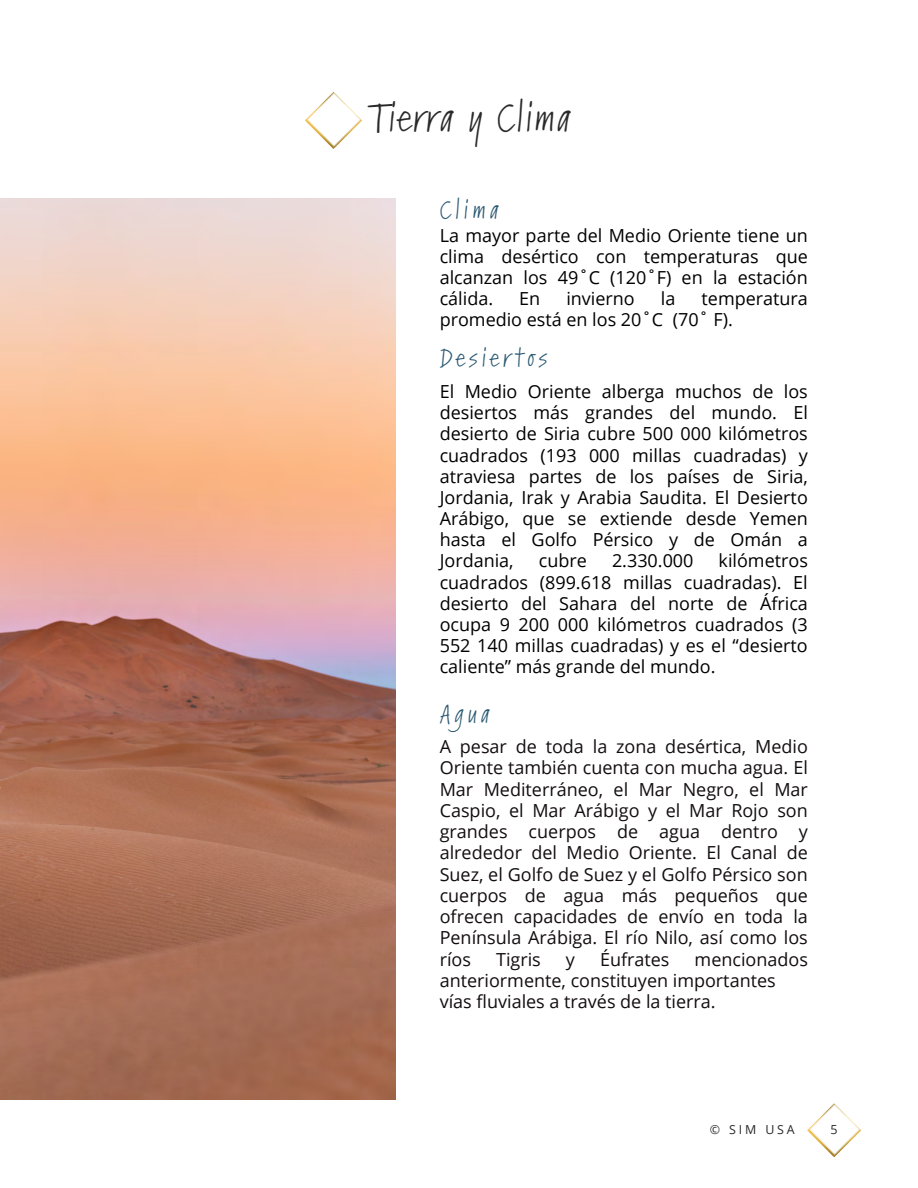
<style>
.page{position:relative;width:918px;height:1188px;background:#fff}
.page>*{position:absolute;margin:0;border:0;box-sizing:border-box;transform-origin:0 0}
.t1{font:37.35px "Kremlin Pro";letter-spacing:.08em;color:#2a2a2a}
.t2{font:24px "Kremlin Pro";letter-spacing:.2em;color:#295872}
.t3{font:18px/21.1px "Open Sans";color:#000;text-align:justify}
.t4{font:18px/21.3px "Open Sans";color:#130d0f;text-align:justify}
.t5{font:12.45px "Open Sans";letter-spacing:.23em;color:#2a2a2a}
</style>
<div class="page">
<img style="left:0;top:198px;width:396px;height:901px">
<img style="left:807px;top:1103px;width:54px;height:54px">
<img style="left:305px;top:92px;width:57px;height:57px">
<p class="t1" style="left:371px;top:91px;width:200px">Tierra y Clima</p>
<p class="t2" style="left:440px;top:193px;width:60px">Clima</p>
<p class="t3" style="left:440px;top:224px;width:370px">La mayor parte del Medio Oriente tiene un clima desértico con temperaturas que alcanzan los 49˚C (120˚F) en la estación cálida.</p>
<p class="t3" style="left:519px;top:287px;width:23px">En</p>
<p class="t3" style="left:566px;top:287px;width:70px">invierno</p>
<p class="t3" style="left:661px;top:287px;width:16px">la</p>
<p class="t3" style="left:440px;top:287px;width:370px;text-indent:262px">temperatura promedio está en los 20˚C (70˚ F).</p>
<p class="t2" style="left:440px;top:341px;width:108px">Desiertos</p>
<p class="t3" style="left:440px;top:381px;width:370px">El Medio Oriente alberga muchos de los desiertos más grandes del mundo. El desierto de Siria cubre 500 000 kilómetros cuadrados (193 000 millas cuadradas) y atraviesa partes de los países de Siria, Jordania, Irak y Arabia Saudita. El Desierto Arábigo, que se extiende desde Yemen hasta el Golfo Pérsico y de Omán a Jordania,</p>
<p class="t3" style="left:440px;top:550px;width:370px;text-indent:279px">kilómetros cuadrados (899.618 millas cuadradas). El desierto del Sahara del norte de África ocupa 9 200 000 kilómetros cuadrados (3<br>552 140 millas cuadradas) y es el “desierto caliente” más grande del mundo.</p>
<p class="t3" style="left:539px;top:550px;width:50px">cubre</p>
<p class="t3" style="left:612px;top:550px;width:83px">2.330.000</p>
<p class="t2" style="left:440px;top:696px;width:51px">Agua</p>
<p class="t4" style="left:440px;top:735px;width:370px">A pesar de toda la zona desértica, Medio Oriente también cuenta con mucha agua. El Mar Mediterráneo, el Mar Negro, el Mar Caspio, el Mar Arábigo y el Mar Rojo son grandes cuerpos de agua dentro y alrededor del Medio Oriente. El Canal de Suez, el Golfo de Suez y el Golfo Pérsico son cuerpos de agua más pequeños que ofrecen capacidades de envío en toda la Península Arábiga. El río Nilo, así como los ríos</p>
<p class="t4" style="left:496px;top:948px;width:46px">Tigris</p>
<p class="t4" style="left:566px;top:948px;width:11px">y</p>
<p class="t4" style="left:600px;top:948px;width:71px">Éufrates</p>
<p class="t4" style="left:440px;top:948px;width:370px;text-indent:255px">mencionados anteriormente, constituyen importantes</p>
<p class="t4" style="left:440px;top:991px;width:277px">vías fluviales a través de la tierra.</p>
<p class="t5" style="left:710px;top:1121px;width:86px">© SIM USA</p>
<p class="t5" style="left:831px;top:1121px;width:9px">5</p>
</div>
